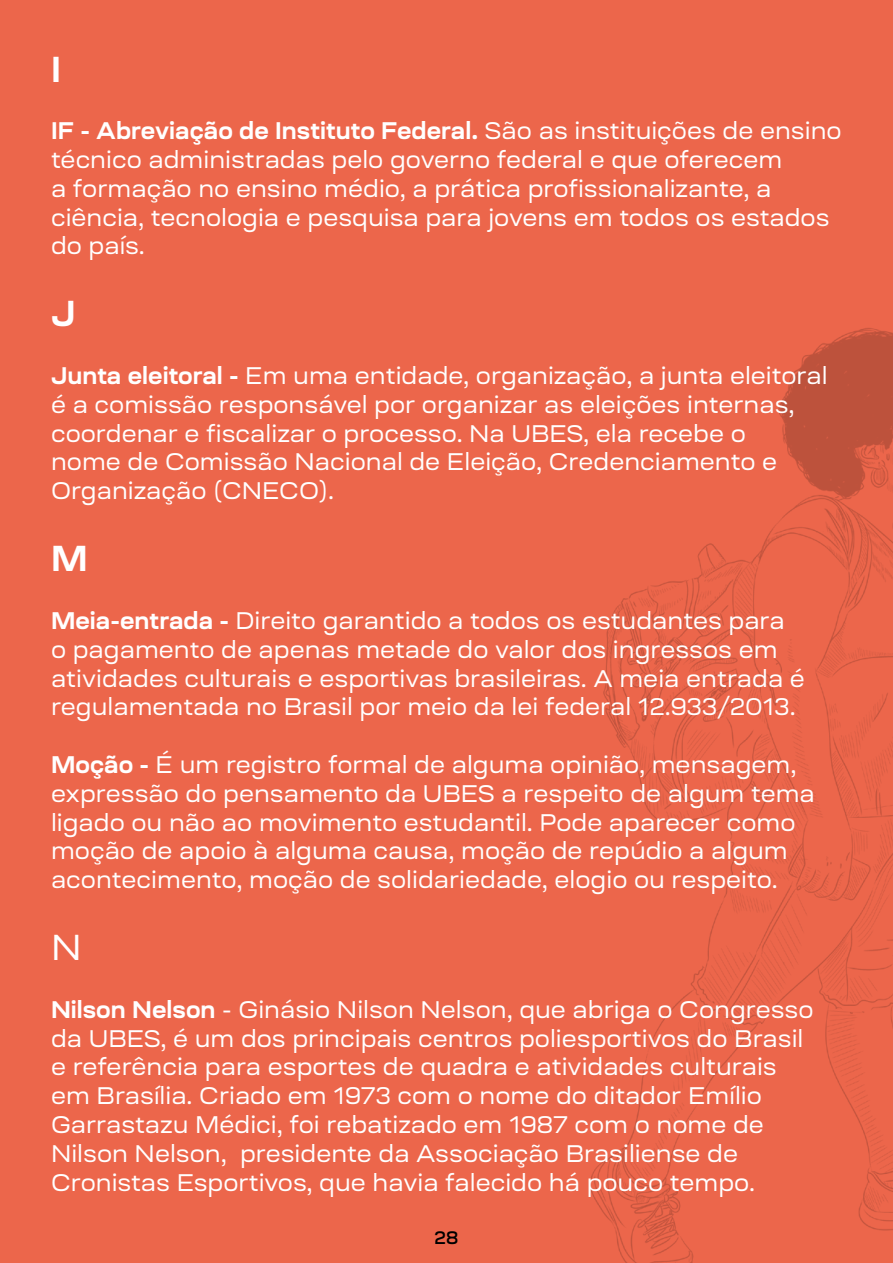
<style>
.page{position:relative;width:893px;height:1263px;background:#ec664b}
.page>*{position:absolute;margin:0;border:0;box-sizing:border-box;transform-origin:0 0}
.t1{font:700 36px "Ruberoid";color:#fff}
.t2{font:36px "Ruberoid";color:#fff}
.t3{font:24px/28.8px "Ruberoid";color:#fff}
.t4{font:600 18px "Ruberoid";color:#000}
.s1{font-weight:700}
</style>
<div class="page">
<img style="left:590px;top:328px;width:303px;height:935px">
<h1 class="t1" style="left:51px;top:45px;width:11px">I</h1>
<p class="t3" style="left:51px;top:117px;width:792px"><span class="s1">IF - Abreviação de Instituto Federal.</span> São as instituições de ensino técnico administradas pelo governo federal e que oferecem<br>a formação no ensino médio, a prática profissionalizante, a ciência, tecnologia e pesquisa para jovens em todos os estados do país.</p>
<h1 class="t1" style="left:51px;top:290px;width:26px">J</h1>
<p class="t3" style="left:51px;top:361px;width:778px"><span class="s1">Junta eleitoral -</span> Em uma entidade, organização, a junta eleitoral é a comissão responsável por organizar as eleições internas, coordenar e fiscalizar o processo. Na UBES, ela recebe o<br>nome de Comissão Nacional de Eleição, Credenciamento e Organização (CNECO).</p>
<h1 class="t1" style="left:51px;top:535px;width:38px">M</h1>
<p class="t3" style="left:51px;top:606px;width:755px"><span class="s1">Meia-entrada -</span> Direito garantido a todos os estudantes para o pagamento de apenas metade do valor dos ingressos em atividades culturais e esportivas brasileiras. A meia entrada é regulamentada no Brasil por meio da lei federal 12.933/2013.</p>
<p class="t3" style="left:51px;top:750px;width:765px"><span class="s1">Moção -</span> É um registro formal de alguma opinião, mensagem, expressão do pensamento da UBES a respeito de algum tema ligado ou não ao movimento estudantil. Pode aparecer como moção de apoio à alguma causa, moção de repúdio a algum acontecimento, moção de solidariedade, elogio ou respeito.</p>
<h1 class="t2" style="left:51px;top:925px;width:32px">N</h1>
<p class="t3" style="left:51px;top:995px;width:764px"><span class="s1">Nilson Nelson</span> - Ginásio Nilson Nelson, que abriga o Congresso da UBES, é um dos principais centros poliesportivos do Brasil e referência para esportes de quadra e atividades culturais em Brasília. Criado em 1973 com o nome do ditador Emílio Garrastazu Médici, foi rebatizado em 1987 com o nome de Nilson Nelson, presidente da Associação Brasiliense de Cronistas Esportivos, que havia falecido há pouco tempo.</p>
<p class="t4" style="left:435px;top:1226px;width:25px">28</p>
</div>
